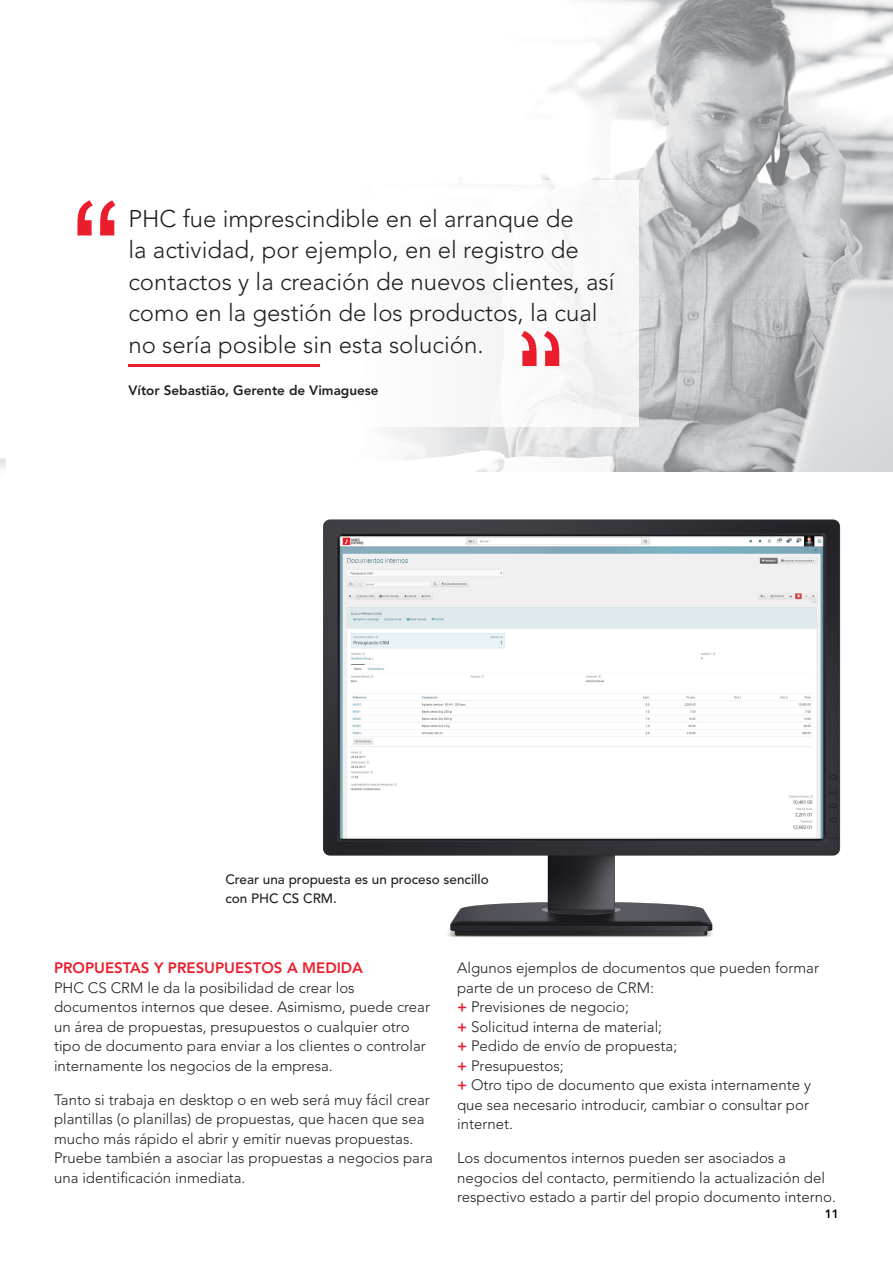
<style>
.page{position:relative;width:893px;height:1263px;background:#fff}
.page>*{position:absolute;margin:0;border:0;box-sizing:border-box;transform-origin:0 0}
.t1{font:150px "Arial";color:#ea1d2c}
.t2{font:300 24px/31.5px "Avenir LT Std";color:#222121}
.t3{font:300 15px/19.5px "Avenir LT Std";color:#222121}
.t4{font:800 15px "Avenir LT Std";color:#ea1d2c}
.t5{font:500 13.5px/19.5px "Avenir LT Std";color:#222121}
.t6{font:800 13.5px "Avenir LT Std";color:#222121}
.t7{font:800 12px "Avenir LT Std";color:#000}
.s1{font-weight:800;color:#ea1d2c}
</style>
<div class="page">
<img style="left:382px;top:0;width:511px;height:472px">
<img style="left:323px;top:519px;width:518px;height:418px">
<div style="left:54px;top:180px;width:585px;height:246px;background:#fff"></div>
<hr style="left:128px;top:364px;width:191px;height:3px;background:#ea1d2c">
<svg style="left:549px;top:342px;width:10px;height:24px"></svg>
<h1 class="t1" style="left:71px;top:154px;width:51px">“</h1>
<h2 class="t2" style="left:128px;top:203px;width:488px">PHC fue imprescindible en el arranque de<br>la actividad, por ejemplo, en el registro de contactos y la creación de nuevos clientes, así como en la gestión de los productos, la cual no sería posible sin esta solución.</h2>
<p class="t6" style="left:128px;top:382px;width:252px">Vítor Sebastião, Gerente de Vimaguese</p>
<p class="t5" style="left:225px;top:869px;width:265px">Crear una propuesta es un proceso sencillo con PHC CS CRM.</p>
<p class="t4" style="left:54px;top:959px;width:311px">PROPUESTAS Y PRESUPUESTOS A MEDIDA</p>
<p class="t3" style="left:54px;top:978px;width:378px">PHC CS CRM le da la posibilidad de crear los documentos internos que desee. Asimismo, puede crear un área de propuestas, presupuestos o cualquier otro tipo de documento para enviar a los clientes o controlar internamente los negocios de la empresa.</p>
<p class="t3" style="left:54px;top:1090px;width:380px">Tanto si trabaja en desktop o en web será muy fácil crear plantillas (o planillas) de propuestas, que hacen que sea mucho más rápido el abrir y emitir nuevas propuestas.<br>Pruebe también a asociar las propuestas a negocios para una identificación inmediata.</p>
<p class="t3" style="left:457px;top:958px;width:363px">Algunos ejemplos de documentos que pueden formar parte de un proceso de CRM:<br><span class="s1">+</span> Previsiones de negocio;<br><span class="s1">+</span> Solicitud interna de material;<br><span class="s1">+</span> Pedido de envío de propuesta;<br><span class="s1">+</span> Presupuestos;<br><span class="s1">+</span> Otro tipo de documento que exista internamente y que sea necesario introducir, cambiar o consultar por internet.</p>
<p class="t3" style="left:457px;top:1148px;width:380px">Los documentos internos pueden ser asociados a negocios del contacto, permitiendo la actualización del respectivo estado a partir del propio documento interno.</p>
<p class="t7" style="left:825px;top:1207px;width:16px">11</p>
</div>
